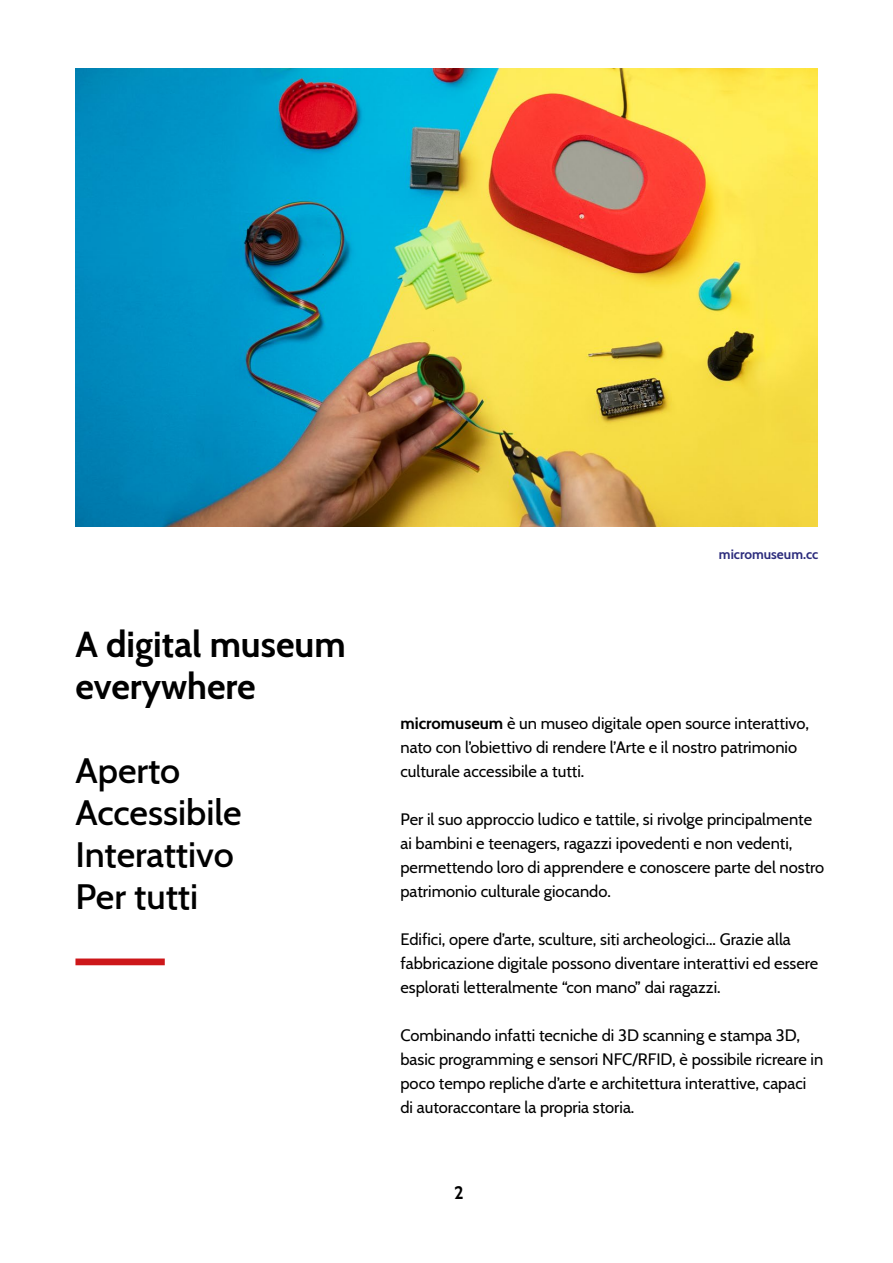
<style>
.page{position:relative;width:893px;height:1263px;background:#fff}
.page>*{position:absolute;margin:0;border:0;box-sizing:border-box;transform-origin:0 0}
.t1{font:500 36px/42px "Cabin";color:#000}
.t2{font:700 36px/42px "Cabin";color:#000}
.t3{font:700 18px "Cabin";color:#000}
.t4{font:16.5px/24px "Cabin";color:#000}
.t5{font:700 13.5px "Cabin";color:#2d2d7d}
.s1{font-weight:700}
</style>
<div class="page">
<div style="left:75px;top:958px;width:90px;height:7px;background:#cd171a"></div>
<img style="left:75px;top:68px;width:742px;height:459px">
<h1 class="t2" style="left:75px;top:621px;width:272px">A digital museum everywhere</h1>
<h1 class="t1" style="left:75px;top:747px;width:168px">Aperto<br>Accessibile<br>Interattivo<br>Per tutti</h1>
<p class="t5" style="left:719px;top:544px;width:101px">micromuseum.cc</p>
<p class="t4" style="left:400px;top:710px;width:410px"><span class="s1">micromuseum</span> è un museo digitale open source interattivo, nato con l’obiettivo di rendere l’Arte e il nostro patrimonio culturale accessibile a tutti.</p>
<p class="t4" style="left:400px;top:806px;width:425px">Per il suo approccio ludico e tattile, si rivolge principalmente ai bambini e teenagers, ragazzi ipovedenti e non vedenti, permettendo loro di apprendere e conoscere parte del nostro patrimonio culturale giocando.</p>
<p class="t4" style="left:400px;top:926px;width:419px">Edifici, opere d’arte, sculture, siti archeologici... Grazie alla fabbricazione digitale possono diventare interattivi ed essere esplorati letteralmente “con mano” dai ragazzi.</p>
<p class="t4" style="left:400px;top:1022px;width:424px">Combinando infatti tecniche di 3D scanning e stampa 3D, basic programming e sensori NFC/RFID, è possibile ricreare in poco tempo repliche d’arte e architettura interattive, capaci<br>di autoraccontare la propria storia.</p>
<p class="t3" style="left:454px;top:1178px;width:11px">2</p>
</div>
